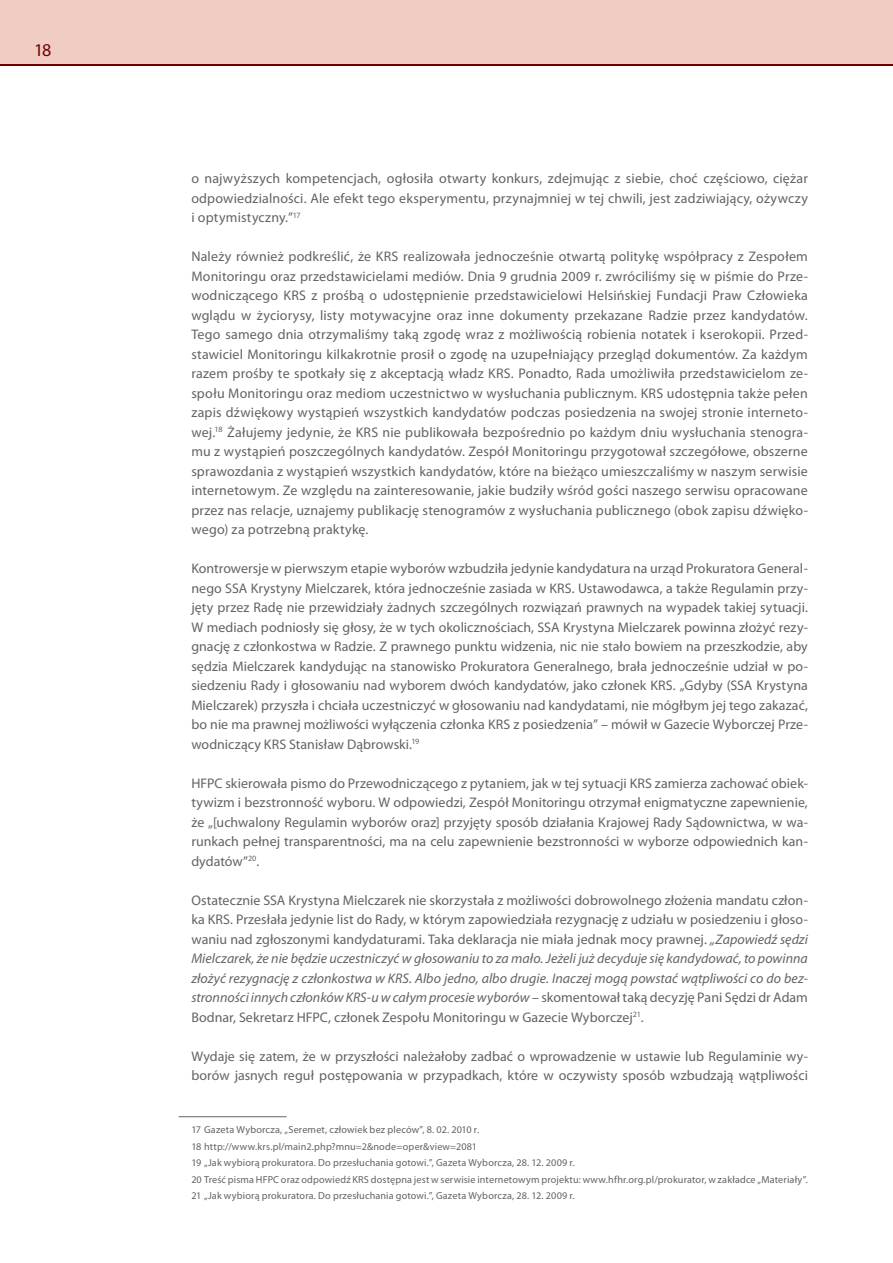
<style>
.page{position:relative;width:893px;height:1263px;background:#fff}
.page>*{position:absolute;margin:0;border:0;box-sizing:border-box;transform-origin:0 0}
.t1{font:18px "Myriad Pro";color:#700000}
.przypis{font:13.95px/19.5px "Myriad Pro";letter-spacing:.005em;color:#636366;text-align:justify}
.przypis-2{font:10.2px "Myriad Pro";letter-spacing:.015em;color:#636366}
.s1{font-style:italic}
</style>
<div class="page">
<div style="left:0;top:0;width:893px;height:66px;background:#700000"></div>
<div style="left:0;top:0;width:893px;height:64px;background:#f0ccc2"></div>
<hr style="left:179px;top:1116px;width:108px;height:1px;background:#636366">
<p class="t1" style="left:34px;top:39px;width:19px">18</p>
<p class="przypis" style="left:191px;top:169px;width:618px">o najwyższych kompetencjach, ogłosiła otwarty konkurs, zdejmując z siebie, choć częściowo, ciężar odpowiedzialności. Ale efekt tego eksperymentu, przynajmniej w tej chwili, jest zadziwiający, ożywczy i optymistyczny.”<sup>17</sup></p>
<p class="przypis" style="left:191px;top:247px;width:618px">Należy również podkreślić, że KRS realizowała jednocześnie otwartą politykę współpracy z Zespołem Monitoringu oraz przedstawicielami mediów. Dnia 9 grudnia 2009 r. zwróciliśmy się w piśmie do Prze&shy;wodniczącego KRS z prośbą o udostępnienie przedstawicielowi Helsińskiej Fundacji Praw Człowieka wglądu w życiorysy, listy motywacyjne oraz inne dokumenty przekazane Radzie przez kandydatów.<br>Tego samego dnia otrzymaliśmy taką zgodę wraz z możliwością robienia notatek i kserokopii. Przed&shy;stawiciel Monitoringu kilkakrotnie prosił o zgodę na uzupełniający przegląd dokumentów. Za każdym razem prośby te spotkały się z akceptacją władz KRS. Ponadto, Rada umożliwiła przedstawicielom ze&shy;społu Monitoringu oraz mediom uczestnictwo w wysłuchania publicznym. KRS udostępnia także pełen zapis dźwiękowy wystąpień wszystkich kandydatów podczas posiedzenia na swojej stronie interneto&shy;wej.<sup>18</sup> Żałujemy jedynie, że KRS nie publikowała bezpośrednio po każdym dniu wysłuchania stenogra&shy;mu z wystąpień poszczególnych kandydatów. Zespół Monitoringu przygotował szczegółowe, obszerne sprawozdania z wystąpień wszystkich kandydatów, które na bieżąco umieszczaliśmy w naszym serwisie internetowym. Ze względu na zainteresowanie, jakie budziły wśród gości naszego serwisu opracowane przez nas relacje, uznajemy publikację stenogramów z wysłuchania publicznego (obok zapisu dźwięko&shy;wego) za potrzebną praktykę.</p>
<p class="przypis" style="left:191px;top:559px;width:618px">Kontrowersje w pierwszym etapie wyborów wzbudziła jedynie kandydatura na urząd Prokuratora General&shy;nego SSA Krystyny Mielczarek, która jednocześnie zasiada w KRS. Ustawodawca, a także Regulamin przy&shy;jęty przez Radę nie przewidziały żadnych szczególnych rozwiązań prawnych na wypadek takiej sytuacji.<br>W mediach podniosły się głosy, że w tych okolicznościach, SSA Krystyna Mielczarek powinna złożyć rezy&shy;gnację z członkostwa w Radzie. Z prawnego punktu widzenia, nic nie stało bowiem na przeszkodzie, aby sędzia Mielczarek kandydując na stanowisko Prokuratora Generalnego, brała jednocześnie udział w po&shy;siedzeniu Rady i głosowaniu nad wyborem dwóch kandydatów, jako członek KRS. „Gdyby (SSA Krystyna Mielczarek) przyszła i chciała uczestniczyć w głosowaniu nad kandydatami, nie mógłbym jej tego zakazać, bo nie ma prawnej możliwości wyłączenia członka KRS z posiedzenia” – mówił w Gazecie Wyborczej Prze&shy;wodniczący KRS Stanisław Dąbrowski.<sup>19</sup></p>
<p class="przypis" style="left:191px;top:773px;width:618px">HFPC skierowała pismo do Przewodniczącego z pytaniem, jak w tej sytuacji KRS zamierza zachować obiek&shy;tywizm i bezstronność wyboru. W odpowiedzi, Zespół Monitoringu otrzymał enigmatyczne zapewnienie, że „[uchwalony Regulamin wyborów oraz] przyjęty sposób działania Krajowej Rady Sądownictwa, w wa&shy;runkach pełnej transparentności, ma na celu zapewnienie bezstronności w wyborze odpowiednich kan&shy;dydatów”<sup>20</sup>.</p>
<p class="przypis" style="left:191px;top:890px;width:618px">Ostatecznie SSA Krystyna Mielczarek nie skorzystała z możliwości dobrowolnego złożenia mandatu człon&shy;ka KRS. Przesłała jedynie list do Rady, w którym zapowiedziała rezygnację z udziału w posiedzeniu i głoso&shy;waniu nad zgłoszonymi kandydaturami. Taka deklaracja nie miała jednak mocy prawnej. <span class="s1">„Zapowiedź sędzi Mielczarek, że nie będzie uczestniczyć w głosowaniu to za mało. Jeżeli już decyduje się kandydować, to powinna złożyć rezygnację z członkostwa w KRS. Albo jedno, albo drugie. Inaczej mogą powstać wątpliwości co do bez&shy;stronności innych członków KRS-u w całym procesie wyborów</span> – skomentował taką decyzję Pani Sędzi dr Adam Bodnar, Sekretarz HFPC, członek Zespołu Monitoringu w Gazecie Wyborczej<sup>21</sup>.</p>
<p class="przypis" style="left:191px;top:1046px;width:618px">Wydaje się zatem, że w przyszłości należałoby zadbać o wprowadzenie w ustawie lub Regulaminie wy&shy;borów jasnych reguł postępowania w przypadkach, które w oczywisty sposób wzbudzają wątpliwości</p>
<p class="przypis-2" style="left:191px;top:1123px;width:289px">17 Gazeta Wyborcza, „Seremet, człowiek bez pleców”, 8. 02. 2010 r.</p>
<p class="przypis-2" style="left:191px;top:1140px;width:287px">18 http://www.krs.pl/main2.php?mnu=2&amp;node=oper&amp;view=2081</p>
<p class="przypis-2" style="left:191px;top:1156px;width:385px">19 „Jak wybiorą prokuratora. Do przesłuchania gotowi.”, Gazeta Wyborcza, 28. 12. 2009 r.</p>
<p class="przypis-2" style="left:191px;top:1173px;width:618px">20 Treść pisma HFPC oraz odpowiedź KRS dostępna jest w serwisie internetowym projektu: www.hfhr.org.pl/prokurator, w zakładce „Materiały”.</p>
<p class="przypis-2" style="left:191px;top:1189px;width:385px">21 „Jak wybiorą prokuratora. Do przesłuchania gotowi.”, Gazeta Wyborcza, 28. 12. 2009 r.</p>
</div>
